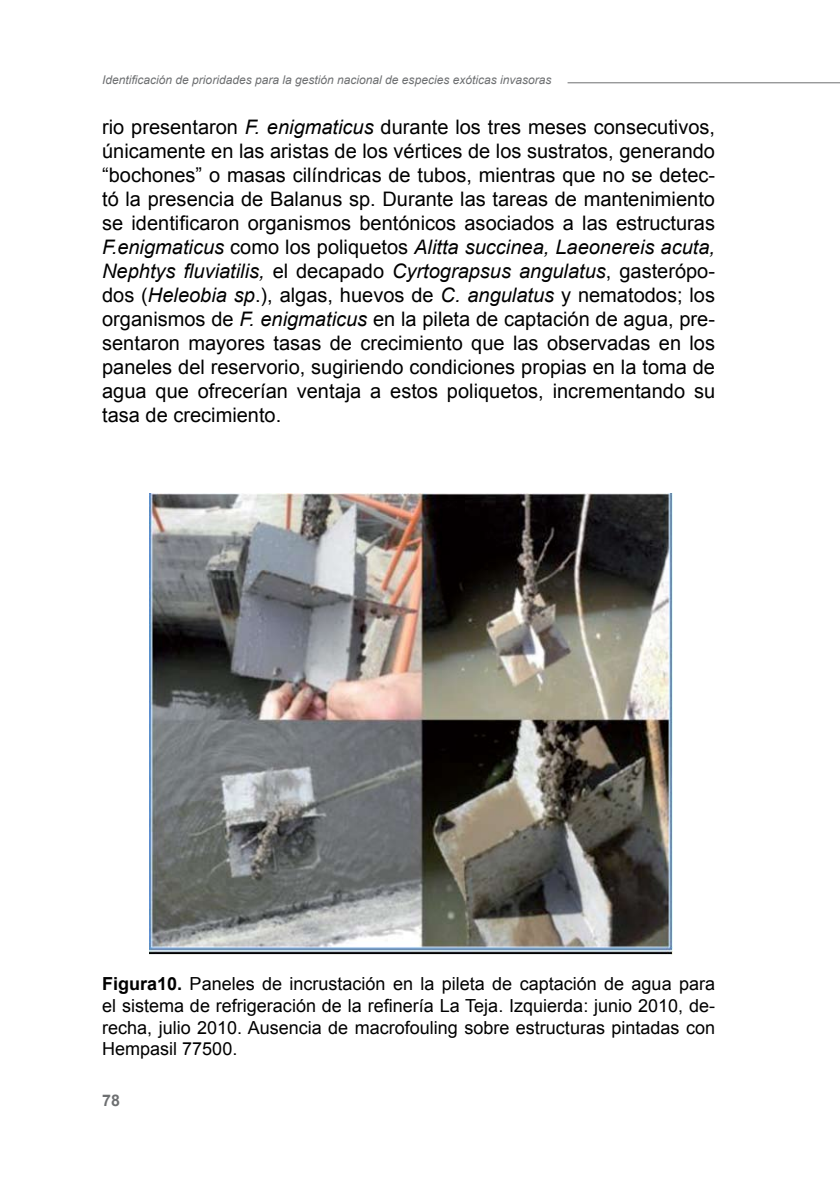
<style>
.page{position:relative;width:840px;height:1191px;background:#fff}
.page>*{position:absolute;margin:0;border:0;box-sizing:border-box;transform-origin:0 0}
.t1{font:20px/24px "Arial";color:#000;text-align:justify}
.t2{font:18px/21.6px "Arial";color:#000;text-align:justify}
.t3{font:700 16px "Arial";color:#6d6f71}
.t4{font:italic 12px "Arial";color:#6d6f71}
.s1{font-style:italic}
.s2{font-weight:700}
</style>
<div class="page">
<hr style="left:567px;top:82px;width:272px;height:1px;background:#6d6f71">
<img style="left:150px;top:494px;width:522px;height:461px">
<p class="t4" style="left:102px;top:72px;width:450px">Identificación de prioridades para la gestión nacional de especies exóticas invasoras</p>
<p class="t1" style="left:102px;top:115px;width:614px">rio presentaron <span class="s1">F. enigmaticus</span> durante los tres meses consecutivos, únicamente en las aristas de los vértices de los sustratos, generando “bochones” o masas cilíndricas de tubos, mientras que no se detec&shy;tó la presencia de Balanus sp. Durante las tareas de mantenimiento se identificaron organismos bentónicos asociados a las estructuras <span class="s1">F.enigmaticus</span> como los poliquetos <span class="s1">Alitta succinea, Laeonereis acuta, Nephtys fluviatilis,</span> el decapado <span class="s1">Cyrtograpsus angulatus</span>, gasterópo&shy;dos (<span class="s1">Heleobia sp</span>.), algas, huevos de <span class="s1">C. angulatus</span> y nematodos; los organismos de <span class="s1">F. enigmaticus</span> en la pileta de captación de agua, pre&shy;sentaron mayores tasas de crecimiento que las observadas en los paneles del reservorio, sugiriendo condiciones propias en la toma de agua que ofrecerían ventaja a estos poliquetos, incrementando su tasa de crecimiento.</p>
<p class="t2" style="left:102px;top:973px;width:614px"><span class="s2">Figura10.</span> Paneles de incrustación en la pileta de captación de agua para el sistema de refrigeración de la refinería La Teja. Izquierda: junio 2010, de&shy;recha, julio 2010. Ausencia de macrofouling sobre estructuras pintadas con Hempasil 77500.</p>
<p class="t3" style="left:102px;top:1089px;width:19px">78</p>
</div>
